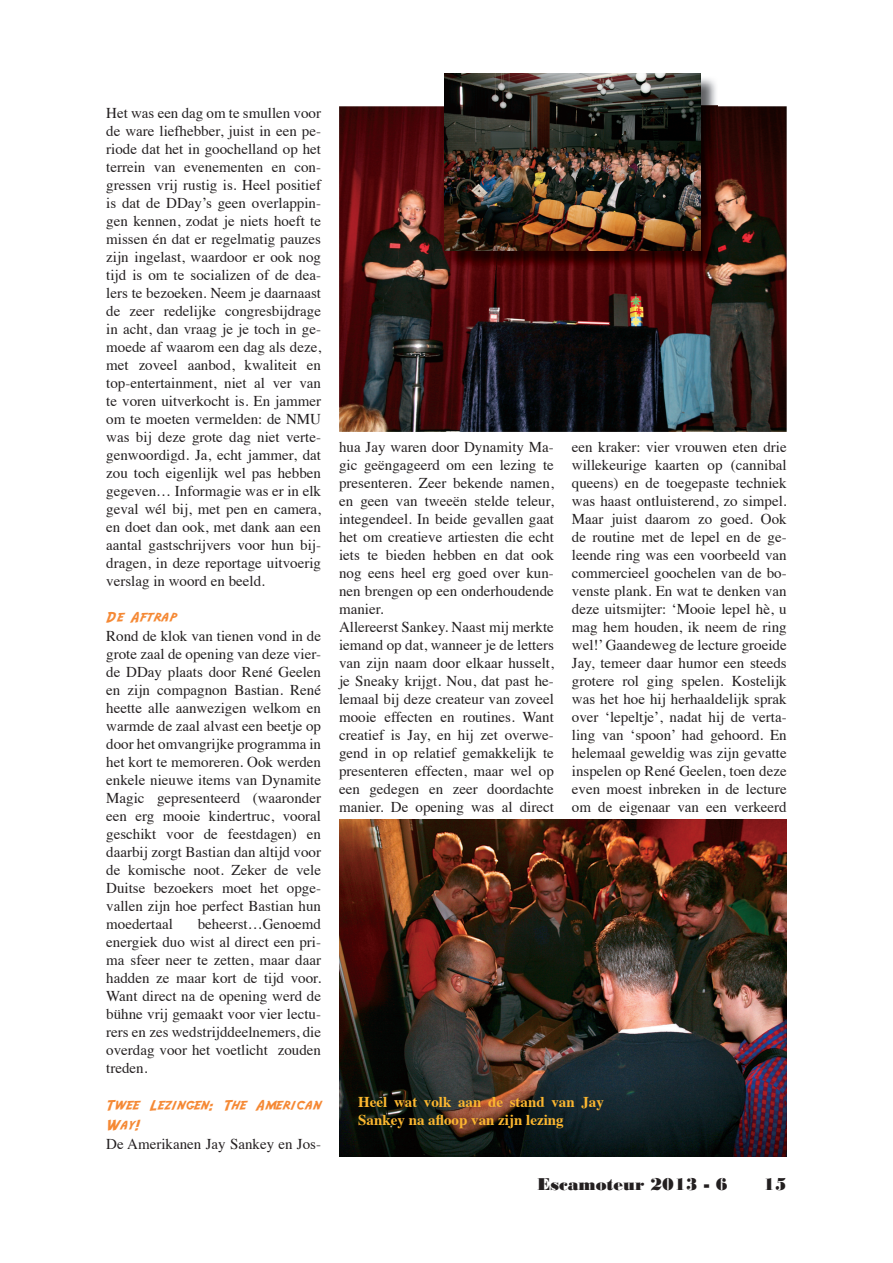
<style>
.page{position:relative;width:893px;height:1263px;background:#fff}
.page>*{position:absolute;margin:0;border:0;box-sizing:border-box;transform-origin:0 0}
.t1{font:18px "Bodoni MT Black";color:#231f20}
.t2{font:16.5px/19.8px "Adventure";color:#f58935}
.t3{font:15px/18px "Times";color:#231f20;text-align:justify}
.t4{font:700 15px/18px "Times";color:#fcb730}
</style>
<div class="page">
<img style="left:339px;top:106px;width:448px;height:326px">
<img style="left:446px;top:76px;width:272px;height:194px">
<img style="left:444px;top:74px;width:256px;height:177px">
<img style="left:339px;top:819px;width:448px;height:338px">
<p class="t3" style="left:106px;top:102px;width:216px">Het was een dag om te smullen voor de ware liefhebber, juist in een pe&shy;riode dat het in goochelland op het terrein van evenementen en con&shy;gressen vrij rustig is. Heel positief is dat de DDay’s geen overlappin&shy;gen kennen, zodat je niets hoeft te missen én dat er regelmatig pauzes zijn ingelast, waardoor er ook nog tijd is om te socializen of de dea&shy;lers te bezoeken. Neem je daarnaast de zeer redelijke congresbijdrage in acht, dan vraag je je toch in ge&shy;moede af waarom een dag als deze, met zoveel aanbod, kwaliteit en top-entertainment, niet al ver van te voren uitverkocht is. En jammer om te moeten vermelden: de NMU was bij deze grote dag niet verte&shy;genwoordigd. Ja, echt jammer, dat zou toch eigenlijk wel pas hebben gegeven… Informagie was er in elk geval wél bij, met pen en camera, en doet dan ook, met dank aan een aantal gastschrijvers voor hun bij&shy;dragen, in deze reportage uitvoerig verslag in woord en beeld.</p>
<p class="t2" style="left:106px;top:608px;width:72px">De Aftrap</p>
<p class="t3" style="left:106px;top:626px;width:216px">Rond de klok van tienen vond in de grote zaal de opening van deze vier&shy;de DDay plaats door René Geelen en zijn compagnon Bastian. René heette alle aanwezigen welkom en warmde de zaal alvast een beetje op door het omvangrijke programma in het kort te memoreren. Ook werden enkele nieuwe items van Dynamite Magic gepresenteerd (waaronder een erg mooie kindertruc, vooral geschikt voor de feestdagen) en daarbij zorgt Bastian dan altijd voor de komische noot. Zeker de vele Duitse bezoekers moet het opge&shy;vallen zijn hoe perfect Bastian hun moedertaal</p>
<p class="t3" style="left:106px;top:914px;width:216px;text-indent:91px">beheerst…Genoemd energiek duo wist al direct een pri&shy;ma sfeer neer te zetten, maar daar hadden ze maar kort de tijd voor.<br>Want direct na de opening werd de bühne vrij gemaakt voor vier lectu&shy;rers en zes wedstrijddeelnemers, die overdag voor het voetlicht zouden treden.</p>
<p class="t2" style="left:106px;top:1096px;width:216px">Twee Lezingen: The American<br>Way!</p>
<p class="t3" style="left:106px;top:1134px;width:216px">De Amerikanen Jay Sankey en Jos-</p>
<p class="t3" style="left:339px;top:436px;width:216px;text-align:left">hua Jay waren door Dynamity Ma&shy;gic geëngageerd om een lezing te presenteren. Zeer bekende namen, en geen van tweeën stelde teleur, integendeel. In beide gevallen gaat het om creatieve artiesten die echt iets te bieden hebben en dat ook nog eens heel erg goed over kun&shy;nen brengen op een onderhoudende manier.<br>Allereerst Sankey. Naast mij merkte iemand op dat, wanneer je de letters van zijn naam door elkaar husselt, je Sneaky krijgt. Nou, dat past he&shy;lemaal bij deze createur van zoveel mooie effecten en routines. Want creatief is Jay, en hij zet overwe&shy;gend in op relatief gemakkelijk te presenteren effecten, maar wel op een gedegen en zeer doordachte manier. De opening was al direct</p>
<p class="t3" style="left:572px;top:436px;width:216px">een kraker: vier vrouwen eten drie willekeurige kaarten op (cannibal queens) en de toegepaste techniek was haast ontluisterend, zo simpel.<br>Maar juist daarom zo goed. Ook de routine met de lepel en de ge&shy;leende ring was een voorbeeld van commercieel goochelen van de bo&shy;venste plank. En wat te denken van deze uitsmijter: ‘Mooie lepel hè, u mag hem houden, ik neem de ring wel!’ Gaandeweg de lecture groeide Jay, temeer daar humor een steeds grotere rol ging spelen. Kostelijk was het hoe hij herhaaldelijk sprak over ‘lepeltje’, nadat hij de verta&shy;ling van ‘spoon’ had gehoord. En helemaal geweldig was zijn gevatte inspelen op René Geelen, toen deze even moest inbreken in de lecture om de eigenaar van een verkeerd</p>
<p class="t4" style="left:358px;top:1092px;width:247px">Heel wat volk aan de stand van Jay<br>Sankey na afloop van zijn lezing</p>
<p class="t1" style="left:537px;top:1174px;width:192px">Escamoteur 2013 - 6</p>
<p class="t1" style="left:763px;top:1174px;width:25px">15</p>
</div>
